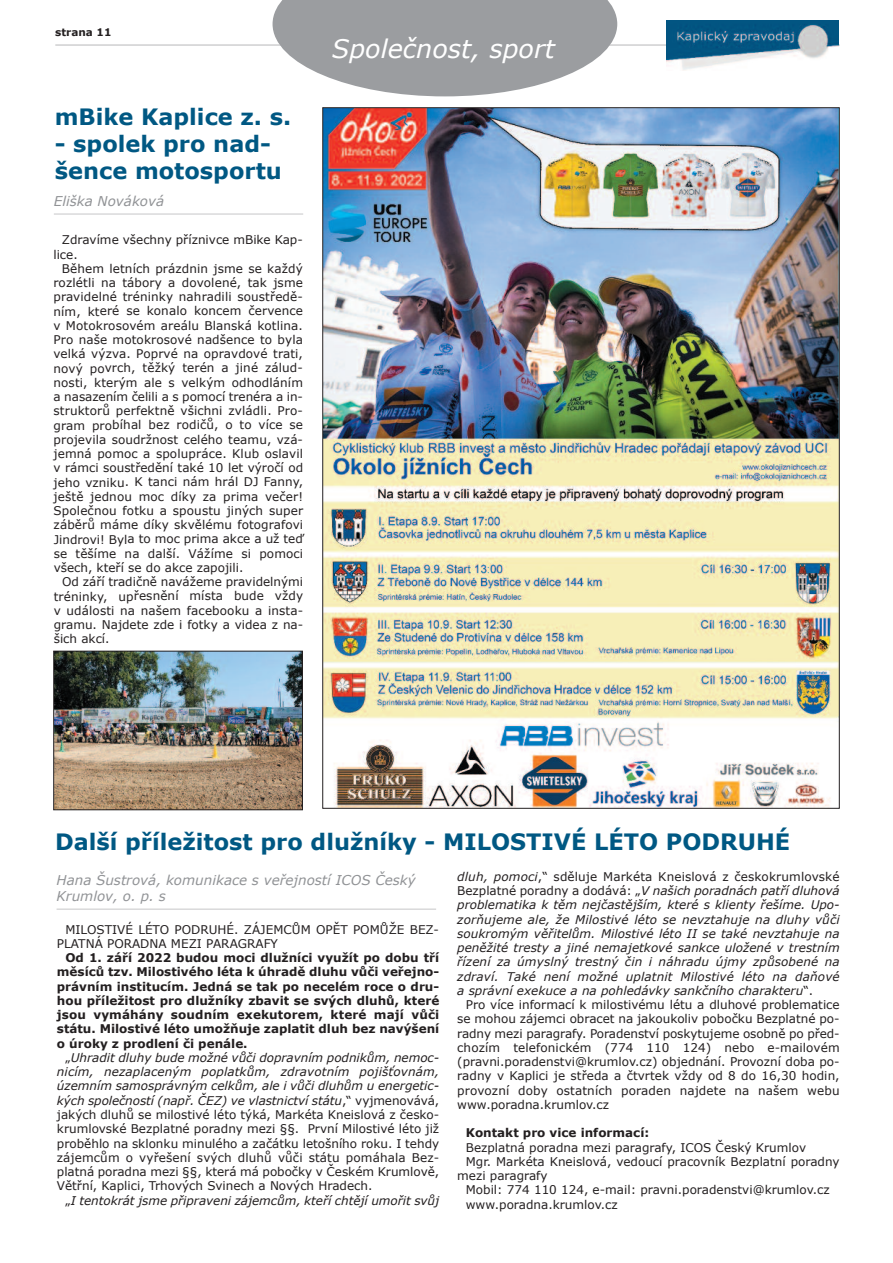
<style>
.page{position:relative;width:893px;height:1263px;background:#fff}
.page>*{position:absolute;margin:0;border:0;box-sizing:border-box;transform-origin:0 0}
.t1{font:italic 25.5px "Verdana";color:#fff}
.t2{font:700 22.5px/27px "Verdana";color:#005883}
.t3{font:italic 13.5px/16.4px "Verdana";color:#919396}
.t4{font:12px/14.2px "Verdana";color:#231f20;text-align:justify}
.t5{font:italic 12px/14.2px "Verdana";letter-spacing:-.005em;color:#231f20;text-align:justify}
.t6{font:700 12px/14.2px "Verdana";color:#231f20;text-align:justify}
.t7{font:700 10.5px "Verdana";color:#231f20}
.s1{font-style:normal}
.s2{font-style:italic}
</style>
<div class="page">
<hr style="left:55px;top:45px;width:785px;height:1px;background:#d8d8d9">
<div style="left:666px;top:21px;width:173px;height:51px;background:#fff"></div>
<img style="left:666px;top:21px;width:172px;height:50px">
<svg style="left:273px;top:0;width:344px;height:96px"></svg>
<hr style="left:54px;top:214px;width:249px;height:1px;background:#e0e0e1">
<img style="left:55px;top:653px;width:246px;height:155px">
<div style="left:53px;top:651px;width:250px;height:159px;border:1px solid #231f20"></div>
<img style="left:324px;top:109px;width:514px;height:698px">
<hr style="left:57px;top:909px;width:379px;height:1px;background:#dadadb">
<p class="t7" style="left:55px;top:25px;width:58px">strana 11</p>
<h2 class="t2" style="left:55px;top:102px;width:238px">mBike Kaplice z. s.</h2>
<h2 class="t2" style="left:55px;top:129px;width:229px">- spolek pro nad&shy;šence motosportu</h2>
<p class="t3" style="left:54px;top:193px;width:112px">Eliška Nováková</p>
<p class="t4" style="left:53px;top:232px;width:251px;text-indent:8px">Zdravíme všechny příznivce mBike Kap&shy;lice.</p>
<p class="t4" style="left:53px;top:261px;width:251px;text-indent:8px">Během letních prázdnin jsme se každý rozlétli na tábory a dovolené, tak jsme pravidelné tréninky nahradili soustředě&shy;ním, které se konalo koncem července v Motokrosovém areálu Blanská kotlina.<br>Pro naše motokrosové nadšence to byla velká výzva. Poprvé na opravdové trati, nový povrch, těžký terén a jiné zálud&shy;nosti, kterým ale s velkým odhodláním a nasazením čelili a s pomocí trenéra a in&shy;struktorů perfektně všichni zvládli. Pro&shy;gram probíhal bez rodičů, o to více se projevila soudržnost celého teamu, vzá&shy;jemná pomoc a spolupráce. Klub oslavil v rámci soustředění také 10 let výročí od jeho vzniku. K tanci nám hrál DJ Fanny, ještě jednou moc díky za prima večer!<br>Společnou fotku a spoustu jiných super záběrů máme díky skvělému fotografovi Jindrovi! Byla to moc prima akce a už teď se těšíme na další. Vážíme si pomoci všech, kteří se do akce zapojili.</p>
<p class="t4" style="left:54px;top:574px;width:251px;text-indent:8px">Od září tradičně navážeme pravidelnými tréninky, upřesnění místa bude vždy v události na našem facebooku a insta&shy;gramu. Najdete zde i fotky a videa z na&shy;šich akcí.</p>
<h1 class="t1" style="left:332px;top:32px;width:225px">Společnost, sport</h1>
<h2 class="t2" style="left:55px;top:828px;width:737px">Další příležitost pro dlužníky - MILOSTIVÉ LÉTO PODRUHÉ</h2>
<p class="t3" style="left:57px;top:871px;width:361px">Hana Šustrová, komunikace s veřejností ICOS Český<br>Krumlov, o. p. s</p>
<p class="t5" style="left:457px;top:869px;width:384px">dluh, pomoci<span class="s1">,“ sděluje Markéta Kneislová z českokrumlovské Bezplatné poradny a dodává: „</span>V našich poradnách patří dluhová problematika k těm nejčastějším, které s klienty řešíme. Upo&shy;zorňujeme ale, že Milostivé léto se nevztahuje na dluhy vůči soukromým věřitelům. Milostivé léto II se také nevztahuje na peněžité tresty a jiné nemajetkové sankce uložené v trestním řízení za úmyslný trestný čin i náhradu újmy způsobené na zdraví. Také není možné uplatnit Milostivé léto na daňové a správní exekuce a na pohledávky sankčního charakteru<span class="s1">“.</span></p>
<p class="t4" style="left:457px;top:997px;width:384px;text-indent:9px">Pro více informací k milostivému létu a dluhové problematice se mohou zájemci obracet na jakoukoliv pobočku Bezplatné po&shy;radny mezi paragrafy. Poradenství poskytujeme osobně po před&shy;chozím telefonickém (774 110 124) nebo e-mailovém (pravni.poradenstvi@krumlov.cz) objednání. Provozní doba po&shy;radny v Kaplici je středa a čtvrtek vždy od 8 do 16,30 hodin, provozní doby ostatních poraden najdete na našem webu www.poradna.krumlov.cz</p>
<p class="t6" style="left:466px;top:1125px;width:185px">Kontakt pro vice informací:</p>
<p class="t4" style="left:466px;top:1140px;width:342px">Bezplatná poradna mezi paragrafy, ICOS Český Krumlov</p>
<p class="t4" style="left:466px;top:1154px;width:375px">Mgr. Markéta Kneislová, vedoucí pracovník Bezplatní poradny</p>
<p class="t4" style="left:457px;top:1168px;width:92px">mezi paragrafy</p>
<p class="t4" style="left:466px;top:1182px;width:365px">Mobil: 774 110 124, e-mail: pravni.poradenstvi@krumlov.cz</p>
<p class="t4" style="left:466px;top:1197px;width:153px">www.poradna.krumlov.cz</p>
<p class="t4" style="left:57px;top:922px;width:384px;text-indent:9px">MILOSTIVÉ LÉTO PODRUHÉ. ZÁJEMCŮM OPĚT POMŮŽE BEZ-<br>PLATNÁ PORADNA MEZI PARAGRAFY</p>
<p class="t6" style="left:57px;top:950px;width:384px;text-indent:9px">Od 1. září 2022 budou moci dlužníci využít po dobu tří měsíců tzv. Milostivého léta k úhradě dluhu vůči veřejno&shy;právním institucím. Jedná se tak po necelém roce o dru&shy;hou příležitost pro dlužníky zbavit se svých dluhů, které jsou vymáhány soudním exekutorem, které mají vůči státu. Milostivé léto umožňuje zaplatit dluh bez navýšení o úroky z prodlení či penále.</p>
<p class="t4" style="left:57px;top:1050px;width:384px;text-indent:9px">„<span class="s2">Uhradit dluhy bude možné vůči dopravním podnikům, nemoc&shy;nicím, nezaplaceným poplatkům, zdravotním pojišťovnám, územním samosprávným celkům, ale i vůči dluhům u energetic&shy;kých společností (např. ČEZ) ve vlastnictví státu</span>,“ vyjmenovává, jakých dluhů se milostivé léto týká, Markéta Kneislová z česko&shy;krumlovské Bezplatné poradny mezi §§. První Milostivé léto již proběhlo na sklonku minulého a začátku letošního roku. I tehdy zájemcům o vyřešení svých dluhů vůči státu pomáhala Bez&shy;platná poradna mezi §§, která má pobočky v Českém Krumlově, Větřní, Kaplici, Trhových Svinech a Nových Hradech.</p>
<p class="t5" style="left:65px;top:1192px;width:375px"><span class="s1">„</span>I tentokrát jsme připraveni zájemcům, kteří chtějí umořit svůj</p>
</div>
